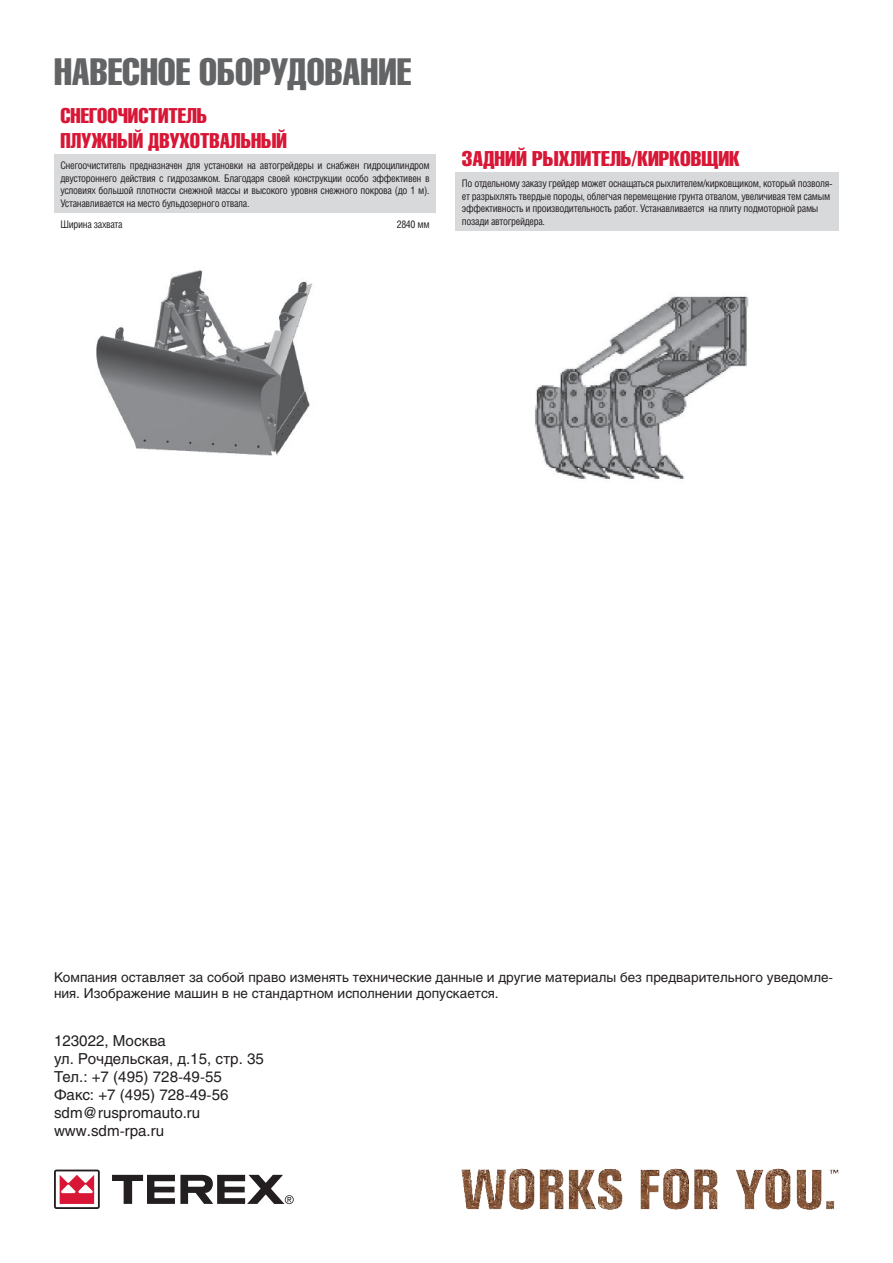
<style>
.page{position:relative;width:893px;height:1263px;background:#fff}
.page>*{position:absolute;margin:0;border:0;box-sizing:border-box;transform-origin:0 0}
.t1{font:37.5px "Helios Compressed C";color:#636466}
.t2{font:21px/25.2px "Helios Compressed C";color:#d81635;scale:1.05 1}
.t3{font:21px "Helios Compressed C";color:#d81635;scale:1.09 1}
.t4{font:15px/18px "Helios C";color:#231f20}
.t5{font:13.5px/16.2px "Helios C";color:#231f20}
.t6{font:10.5px/12.6px "Helios Cond C";letter-spacing:-.03em;color:#231f20}
</style>
<div class="page">
<svg style="left:54px;top:1169px;width:46px;height:40px"></svg>
<svg style="left:112px;top:1175px;width:182px;height:29px"></svg>
<img style="left:534px;top:296px;width:215px;height:183px">
<div style="left:455px;top:172px;width:384px;height:59px;background:#d8d9db"></div>
<div style="left:54px;top:154px;width:382px;height:59px;background:#d8d9db"></div>
<img style="left:96px;top:270px;width:217px;height:185px">
<img style="left:461px;top:1168px;width:378px;height:42px">
<h1 class="t1" style="left:54px;top:49px;width:359px">навесное оборудование</h1>
<h2 class="t2" style="left:60px;top:102px;width:217px">Снегоочиститель плужный двухотвальный</h2>
<p class="t6" style="left:60px;top:159px;width:371px;text-align:justify">Снегоочиститель предназначен для установки на автогрейдеры и снабжен гидроцилиндром двустороннего действия с гидрозамком. Благодаря своей конструкции особо эффективен в условиях большой плотности снежной массы и высокого уровня снежного покрова (до 1 м).<br>Устанавливается на место бульдозерного отвала.</p>
<p class="t6" style="left:60px;top:218px;width:64px">Ширина захвата</p>
<p class="t6" style="left:397px;top:218px;width:34px">2840 мм</p>
<h2 class="t3" style="left:462px;top:146px;width:256px">Задний рыхлитель/кирковщик</h2>
<p class="t6" style="left:462px;top:177px;width:372px">По отдельному заказу грейдер может оснащаться рыхлителем/кирковщиком, который позволя&shy;ет разрыхлять твердые породы, облегчая перемещение грунта отвалом, увеличивая тем самым эффективность и производительность работ. Устанавливается на плиту подмоторной рамы позади автогрейдера.</p>
<p class="t5" style="left:54px;top:968px;width:780px">Компания оставляет за собой право изменять технические данные и другие материалы без предварительного уведомле&shy;ния. Изображение машин в не стандартном исполнении допускается.</p>
<h3 class="t4" style="left:54px;top:1031px;width:211px">123022, Москва<br>ул. Рочдельская, д.15, стр. 35<br>Тел.: +7 (495) 728-49-55<br>Факс: +7 (495) 728-49-56 sdm@ruspromauto.ru www.sdm-rpa.ru</h3>
</div>
